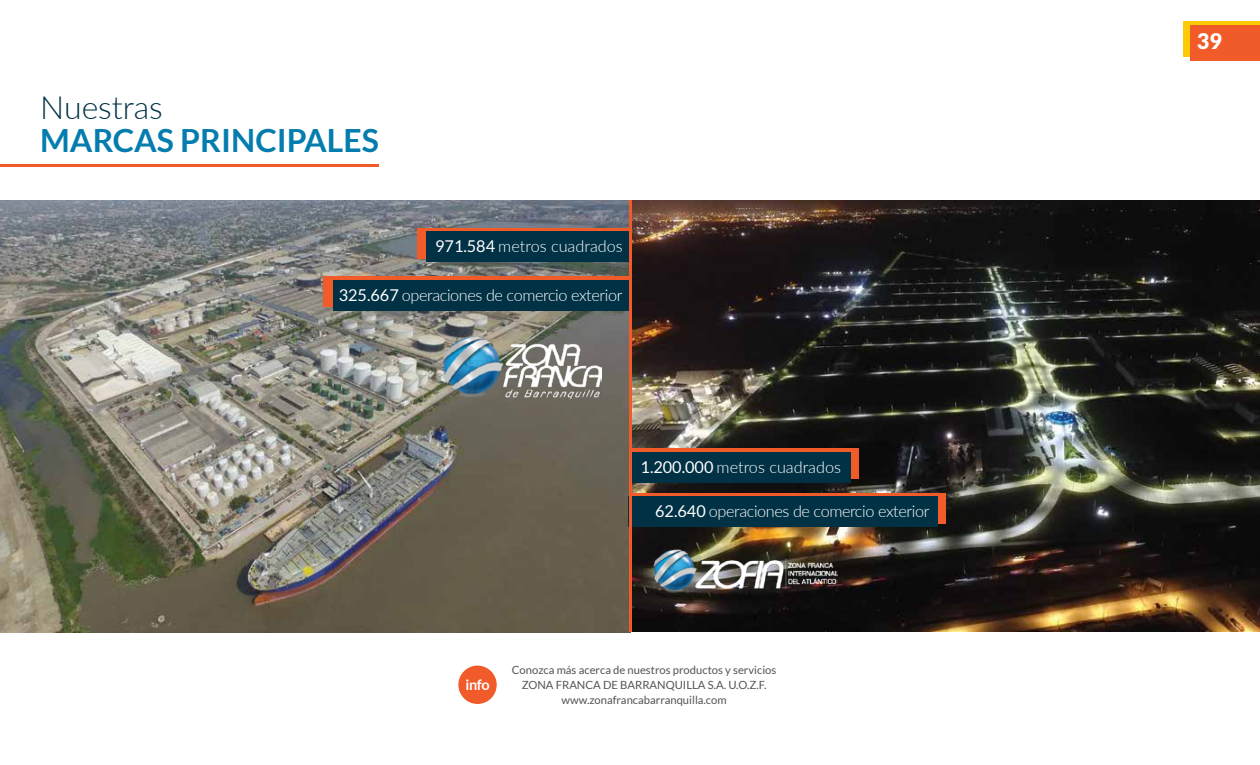
<style>
.page{position:relative;width:1260px;height:765px;background:#fff}
.page>*{position:absolute;margin:0;border:0;box-sizing:border-box;transform-origin:0 0}
.t1{font:700 32px "Lato";color:#047cae}
.t2{font:300 32px "Lato";color:#003144}
.t3{font:900 21.5px "Lato";color:#fff}
.t4{font:300 16.25px "Lato";letter-spacing:-.025em;color:#fff}
.t5{font:300 16.25px "Lato";color:#fff}
.t6{font:700 14.5px "Lato";color:#fff}
.t7{font:11.25px/15px "Lato";color:#525352;text-align:center}
.s1{font-weight:400}
</style>
<div class="page">
<img style="left:0;top:200px;width:1260px;height:432px">
<div style="left:417px;top:228px;width:212px;height:30px;background:linear-gradient(to right,#f15a29,#f15a29)"></div>
<div style="left:426px;top:232px;width:203px;height:30px;background:#003144"></div>
<div style="left:324px;top:277px;width:305px;height:30px;background:#f15a29"></div>
<div style="left:333px;top:280px;width:296px;height:31px;background:#003144"></div>
<div style="left:630px;top:449px;width:229px;height:30px;background:#f15a29"></div>
<div style="left:630px;top:452px;width:221px;height:30px;background:#003144"></div>
<div style="left:629px;top:493px;width:316px;height:30px;background:linear-gradient(to right,#f15a29,#f15a29)"></div>
<div style="left:629px;top:497px;width:309px;height:30px;background:#003144"></div>
<img style="left:432px;top:326px;width:170px;height:82px">
<img style="left:646px;top:542px;width:191px;height:59px">
<hr style="left:0;top:164px;width:378px;height:2px;background:#f15a29">
<div style="left:458px;top:666px;width:39px;height:38px;background:#f15a29;border-radius:50%"></div>
<hr style="left:629px;top:200px;width:2px;height:431px;background:#f15a29">
<div style="left:1183px;top:21px;width:77px;height:35px;background:#ffcb05"></div>
<div style="left:1190px;top:26px;width:70px;height:35px;background:#f15a29"></div>
<h1 class="t2" style="left:40px;top:85px;width:124px">Nuestras</h1>
<h1 class="t1" style="left:40px;top:122px;width:340px">MARCAS PRINCIPALES</h1>
<h3 class="t5" style="left:435px;top:234px;width:189px"><span class="s1">971.584</span> metros cuadrados</h3>
<h3 class="t4" style="left:339px;top:284px;width:285px"><span class="s1">325.667</span> operaciones de comercio exterior</h3>
<h3 class="t5" style="left:641px;top:456px;width:202px"><span class="s1">1.200.000</span> metros cuadrados</h3>
<h3 class="t4" style="left:655px;top:500px;width:276px"><span class="s1">62.640</span> operaciones de comercio exterior</h3>
<p class="t6" style="left:465px;top:676px;width:26px">info</p>
<p class="t7" style="left:512px;top:662px;width:266px">Conozca más acerca de nuestros productos y servicios<br>ZONA FRANCA DE BARRANQUILLA S.A. U.O.Z.F. www.zonafrancabarranquilla.com</p>
<h2 class="t3" style="left:1197px;top:29px;width:26px">39</h2>
</div>
